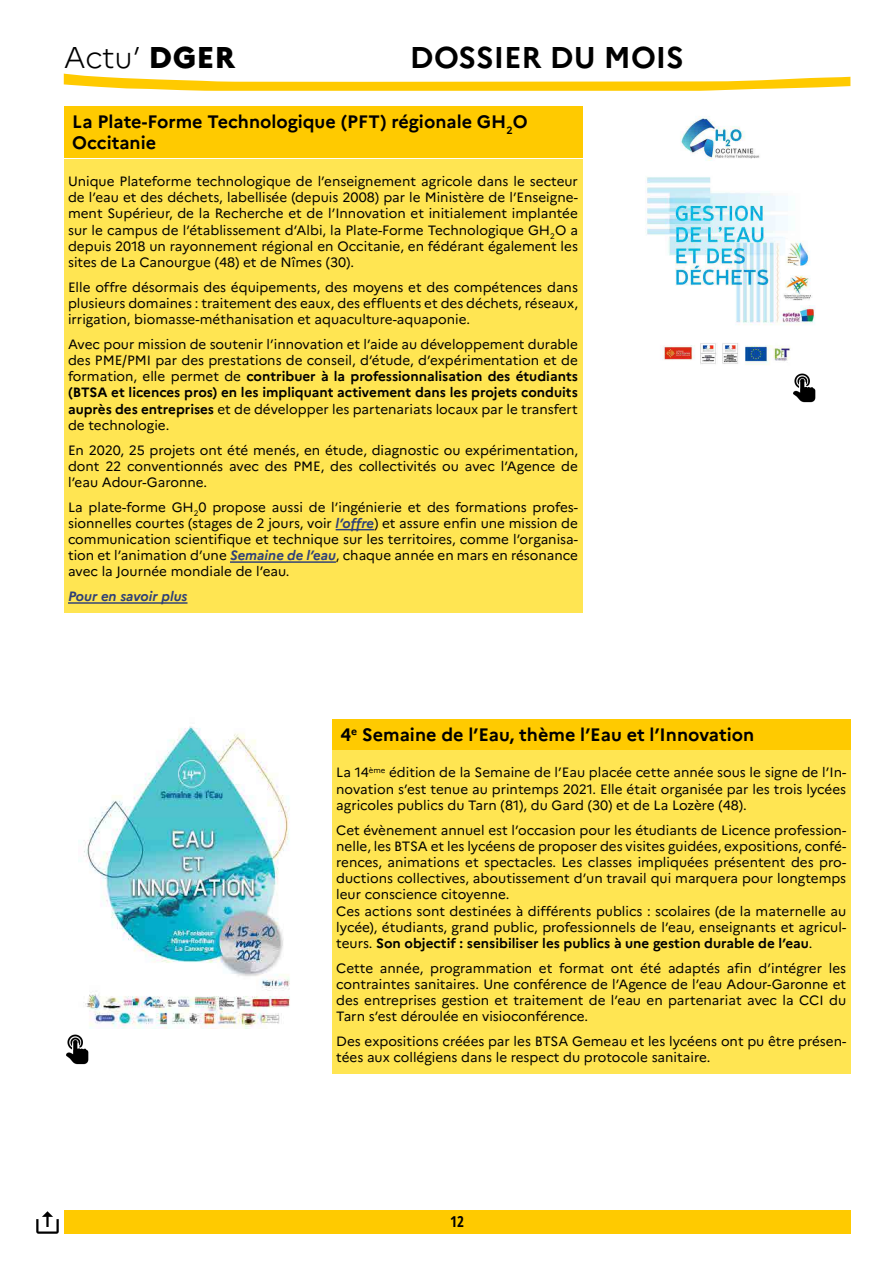
<style>
.page{position:relative;width:893px;height:1263px;background:#fff}
.page>*{position:absolute;margin:0;border:0;box-sizing:border-box;transform-origin:0 0}
.t1{font:700 30px "Marianne";color:#000}
.t2{font:300 30px "Marianne";color:#000}
.TITRE-Rubrique_align{font:700 18px/21px "Marianne";color:#000}
.t3{font:700 15px "Open Sans Condensed";color:#000}
.TEXTE_ARTICLES_Rubri{font:13.5px/16.2px "Marianne";color:#000;text-align:justify}
.TEXTE_ARTICLES_Rubri-2{font:italic 700 13.5px "Marianne";color:#2f4077}
.s1{font-weight:800}
.s2{font-weight:700}
.s3{font-weight:700;font-style:italic;color:#2f4077}
</style>
<div class="page">
<div style="left:64px;top:1210px;width:786px;height:23px;background:#ffca00"></div>
<svg style="left:64px;top:74px;width:786px;height:17px"></svg>
<div style="left:64px;top:106px;width:518px;height:52px;background:#ffca00"></div>
<div style="left:64px;top:159px;width:518px;height:22px;background:#ffe552"></div>
<div style="left:64px;top:172px;width:518px;height:107px;background:#ffe552"></div>
<div style="left:64px;top:277px;width:518px;height:59px;background:#ffe552"></div>
<div style="left:64px;top:334px;width:518px;height:108px;background:#ffe552"></div>
<div style="left:64px;top:440px;width:518px;height:59px;background:#ffe552"></div>
<div style="left:64px;top:497px;width:518px;height:91px;background:#ffe552"></div>
<hr style="left:336px;top:529px;width:38px;height:1px;background:#2f4077">
<hr style="left:230px;top:561px;width:106px;height:2px;background:#2f4077">
<div style="left:64px;top:587px;width:518px;height:26px;background:#ffe552"></div>
<hr style="left:68px;top:602px;width:120px;height:2px;background:#2f4077">
<img style="left:647px;top:116px;width:168px;height:249px">
<div style="left:332px;top:719px;width:518px;height:30px;background:#ffca00"></div>
<div style="left:332px;top:750px;width:518px;height:22px;background:#ffe552"></div>
<div style="left:332px;top:763px;width:518px;height:59px;background:#ffe552"></div>
<div style="left:332px;top:820px;width:518px;height:91px;background:#ffe552"></div>
<div style="left:332px;top:901px;width:518px;height:59px;background:#ffe552"></div>
<div style="left:332px;top:958px;width:518px;height:75px;background:#ffe552"></div>
<div style="left:332px;top:1031px;width:518px;height:43px;background:#ffe552"></div>
<img style="left:78px;top:726px;width:212px;height:302px">
<img style="left:793px;top:373px;width:23px;height:30px">
<img style="left:66px;top:1034px;width:23px;height:30px">
<img style="left:36px;top:1211px;width:23px;height:23px">
<h1 class="t2" style="left:64px;top:39px;width:173px">Actu’ <span class="s1">DGER</span></h1>
<h1 class="t1" style="left:410px;top:39px;width:276px">DOSSIER DU MOIS</h1>
<p class="TITRE-Rubrique_align" style="left:72px;top:111px;width:457px">La Plate-Forme Technologique (PFT) régionale GH<sub>2</sub>O<br>Occitanie</p>
<p class="TEXTE_ARTICLES_Rubri" style="left:68px;top:173px;width:511px">Unique Plateforme technologique de l’enseignement agricole dans le secteur de l’eau et des déchets, labellisée (depuis 2008) par le Ministère de l’Enseigne&shy;ment Supérieur, de la Recherche et de l’Innovation et initialement implantée sur le campus de l’établissement d’Albi, la Plate-Forme Technologique GH<sub>2</sub>O a depuis 2018 un rayonnement régional en Occitanie, en fédérant également les sites de La Canourgue (48) et de Nîmes (30).</p>
<p class="TEXTE_ARTICLES_Rubri" style="left:68px;top:279px;width:511px">Elle offre désormais des équipements, des moyens et des compétences dans plusieurs domaines : traitement des eaux, des effluents et des déchets, réseaux, irrigation, biomasse-méthanisation et aquaculture-aquaponie.</p>
<p class="TEXTE_ARTICLES_Rubri" style="left:68px;top:336px;width:511px">Avec pour mission de soutenir l’innovation et l’aide au développement durable des PME/PMI par des prestations de conseil, d’étude, d’expérimentation et de formation, elle permet de <span class="s2">contribuer à la professionnalisation des étudiants (BTSA et licences pros) en les impliquant activement dans les projets conduits auprès des entreprises</span> et de développer les partenariats locaux par le transfert de technologie.</p>
<p class="TEXTE_ARTICLES_Rubri" style="left:68px;top:442px;width:511px">En 2020, 25 projets ont été menés, en étude, diagnostic ou expérimentation, dont 22 conventionnés avec des PME, des collectivités ou avec l’Agence de l’eau Adour-Garonne.</p>
<p class="TEXTE_ARTICLES_Rubri" style="left:68px;top:499px;width:511px">La plate-forme GH<sub>2</sub>0 propose aussi de l’ingénierie et des formations profes&shy;sionnelles courtes (stages de 2 jours, voir <span class="s3">l’offre</span>) et assure enfin une mission de communication scientifique et technique sur les territoires, comme l’organisa&shy;tion et l’animation d’une <span class="s3">Semaine de l’eau</span>, chaque année en mars en résonance avec la Journée mondiale de l’eau.</p>
<p class="TEXTE_ARTICLES_Rubri-2" style="left:68px;top:588px;width:121px">Pour en savoir plus</p>
<p class="TITRE-Rubrique_align" style="left:340px;top:724px;width:415px">4<sup>e</sup> Semaine de l’Eau, thème l’Eau et l’Innovation</p>
<p class="TEXTE_ARTICLES_Rubri" style="left:336px;top:764px;width:511px">La 14<sup>ème</sup> édition de la Semaine de l’Eau placée cette année sous le signe de l’In&shy;novation s’est tenue au printemps 2021. Elle était organisée par les trois lycées agricoles publics du Tarn (81), du Gard (30) et de La Lozère (48).</p>
<p class="TEXTE_ARTICLES_Rubri" style="left:336px;top:821px;width:511px">Cet évènement annuel est l’occasion pour les étudiants de Licence profession&shy;nelle, les BTSA et les lycéens de proposer des visites guidées, expositions, confé&shy;rences, animations et spectacles. Les classes impliquées présentent des pro&shy;ductions collectives, aboutissement d’un travail qui marquera pour longtemps leur conscience citoyenne.</p>
<p class="TEXTE_ARTICLES_Rubri" style="left:336px;top:902px;width:511px">Ces actions sont destinées à différents publics : scolaires (de la maternelle au lycée), étudiants, grand public, professionnels de l’eau, enseignants et agricul&shy;teurs. <span class="s2">Son objectif : sensibiliser les publics à une gestion durable de l’eau</span>.</p>
<p class="TEXTE_ARTICLES_Rubri" style="left:336px;top:960px;width:511px">Cette année, programmation et format ont été adaptés afin d’intégrer les contraintes sanitaires. Une conférence de l’Agence de l’eau Adour-Garonne et des entreprises gestion et traitement de l’eau en partenariat avec la CCI du Tarn s’est déroulée en visioconférence.</p>
<p class="TEXTE_ARTICLES_Rubri" style="left:336px;top:1033px;width:511px">Des expositions créées par les BTSA Gemeau et les lycéens ont pu être présen&shy;tées aux collégiens dans le respect du protocole sanitaire.</p>
<p class="t3" style="left:450px;top:1211px;width:15px">12</p>
</div>
